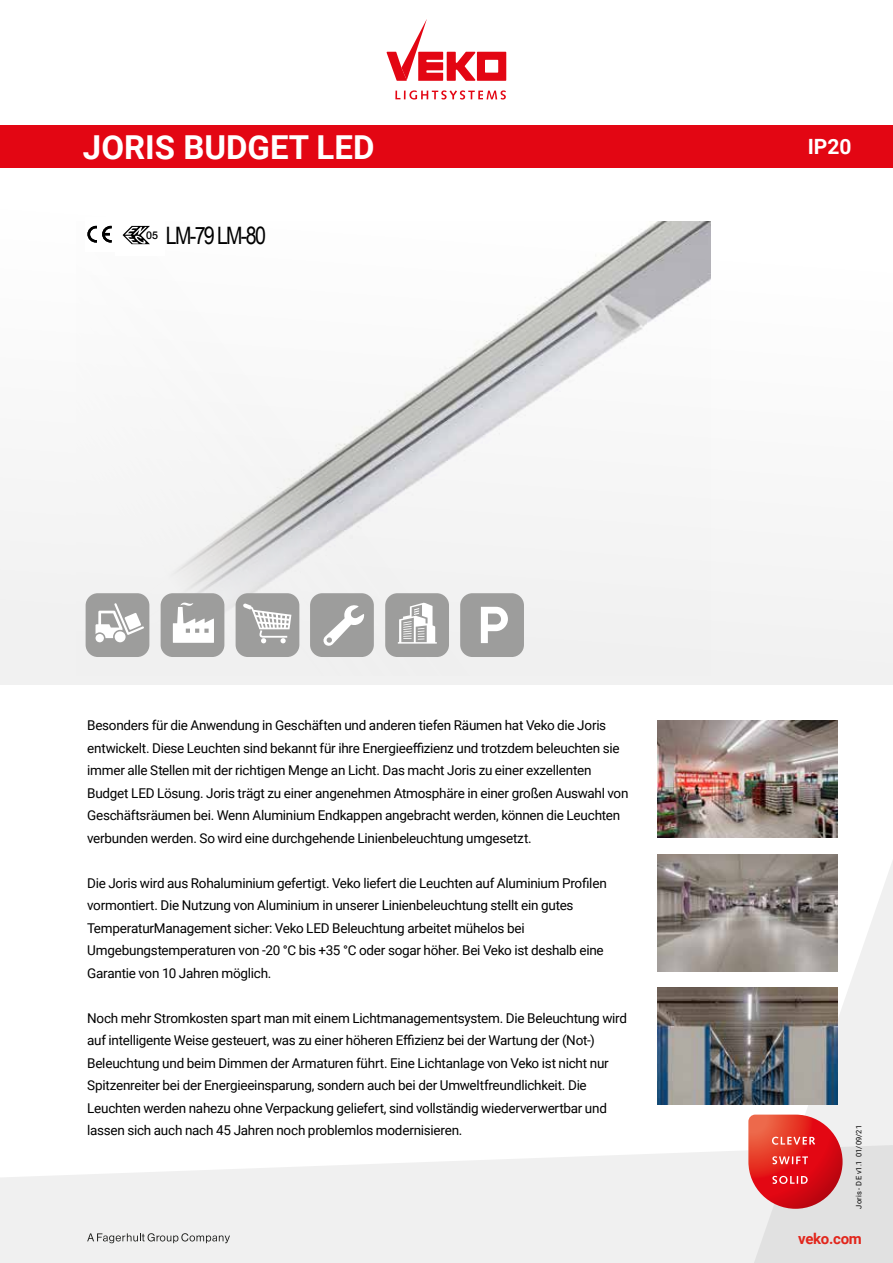
<style>
.page{position:relative;width:893px;height:1263px;background:#fff}
.page>*{position:absolute;margin:0;border:0;box-sizing:border-box;transform-origin:0 0}
.t1{font:700 33px "Roboto";color:#fff}
.t2{font:24px "Arial Narrow";letter-spacing:-.07em;color:#000}
.t3{font:700 21px "Roboto";color:#fff}
.t4{font:700 15px "Roboto";letter-spacing:-.02em;color:#e1251b}
.t5{font:13.5px/22.5px "Roboto";letter-spacing:-.02em;color:#000}
.t6{font:500 10.65px "Helvetica Neue";color:#000}
.t7{font:7.5px "Roboto";letter-spacing:.025em;color:#000}
</style>
<div class="page">
<svg style="left:0;top:1151px;width:748px;height:112px;fill:#f0f0f0"></svg>
<svg style="left:748px;top:861px;width:145px;height:402px"></svg>
<svg style="left:395px;top:90px;width:111px;height:10px"></svg>
<svg style="left:386px;top:19px;width:120px;height:62px"></svg>
<svg style="left:748px;top:1114px;width:94px;height:95px"></svg>
<svg style="left:87px;top:1233px;width:143px;height:10px"></svg>
<div style="left:0;top:125px;width:893px;height:43px;background:#e30613"></div>
<div style="left:0;top:162px;width:893px;height:523px;background:#fafafa"></div>
<img style="left:85px;top:221px;width:626px;height:454px">
<div style="left:85px;top:217px;width:31px;height:34px;background:#fff"></div>
<svg style="left:87px;top:226px;width:25px;height:17px"></svg>
<div style="left:115px;top:213px;width:50px;height:43px;background:#fff"></div>
<svg style="left:123px;top:226px;width:27px;height:18px"></svg>
<div style="left:161px;top:593px;width:63px;height:64px;background:#9d9d9c;border-radius:12px"></div>
<div style="left:236px;top:593px;width:63px;height:64px;background:#9d9d9c;border-radius:12px"></div>
<svg style="left:243px;top:604px;width:48px;height:39px"></svg>
<div style="left:86px;top:593px;width:63px;height:64px;background:#9d9d9c;border-radius:12px"></div>
<svg style="left:173px;top:603px;width:41px;height:40px"></svg>
<svg style="left:96px;top:603px;width:48px;height:39px"></svg>
<img style="left:657px;top:721px;width:181px;height:117px">
<img style="left:657px;top:854px;width:181px;height:117px">
<img style="left:657px;top:987px;width:181px;height:117px">
<div style="left:310px;top:593px;width:64px;height:64px;background:#9d9d9c;border-radius:12px"></div>
<div style="left:385px;top:593px;width:64px;height:64px;background:#9d9d9c;border-radius:12px"></div>
<div style="left:460px;top:593px;width:64px;height:64px;background:#9d9d9c;border-radius:12px"></div>
<svg style="left:481px;top:607px;width:27px;height:36px"></svg>
<svg style="left:323px;top:605px;width:41px;height:41px"></svg>
<svg style="left:398px;top:603px;width:39px;height:41px"></svg>
<h1 class="t1" style="left:83px;top:124px;width:293px">JORIS BUDGET LED</h1>
<p class="t6" style="left:146px;top:226px;width:13px">05</p>
<h2 class="t2" style="left:166px;top:218px;width:102px">LM-79 LM-80</h2>
<h3 class="t3" style="left:808px;top:132px;width:45px">IP20</h3>
<p class="t5" style="left:87px;top:714px;width:543px">Besonders für die Anwendung in Geschäften und anderen tiefen Räumen hat Veko die Joris entwickelt. Diese Leuchten sind bekannt für ihre Energieeffizienz und trotzdem beleuchten sie immer alle Stellen mit der richtigen Menge an Licht. Das macht Joris zu einer exzellenten Budget LED Lösung. Joris trägt zu einer angenehmen Atmosphäre in einer großen Auswahl von Geschäftsräumen bei. Wenn Aluminium Endkappen angebracht werden, können die Leuchten verbunden werden. So wird eine durchgehende Linienbeleuchtung umgesetzt.</p>
<p class="t5" style="left:87px;top:871px;width:521px">Die Joris wird aus Rohaluminium gefertigt. Veko liefert die Leuchten auf Aluminium Profilen vormontiert. Die Nutzung von Aluminium in unserer Linienbeleuchtung stellt ein gutes TemperaturManagement sicher: Veko LED Beleuchtung arbeitet mühelos bei Umgebungstemperaturen von -20 °C bis +35 °C oder sogar höher. Bei Veko ist deshalb eine Garantie von 10 Jahren möglich.</p>
<p class="t5" style="left:87px;top:1006px;width:541px">Noch mehr Stromkosten spart man mit einem Lichtmanagementsystem. Die Beleuchtung wird auf intelligente Weise gesteuert, was zu einer höheren Effizienz bei der Wartung der (Not-)<br>Beleuchtung und beim Dimmen der Armaturen führt. Eine Lichtanlage von Veko ist nicht nur Spitzenreiter bei der Energieeinsparung, sondern auch bei der Umweltfreundlichkeit. Die Leuchten werden nahezu ohne Verpackung geliefert, sind vollständig wiederverwertbar und lassen sich auch nach 45 Jahren noch problemlos modernisieren.</p>
<p class="t7" style="left:854px;top:1209px;width:85px;rotate:-90deg">Joris - DE v1.1 01/09/21</p>
<p class="t4" style="left:798px;top:1228px;width:65px">veko.com</p>
</div>
